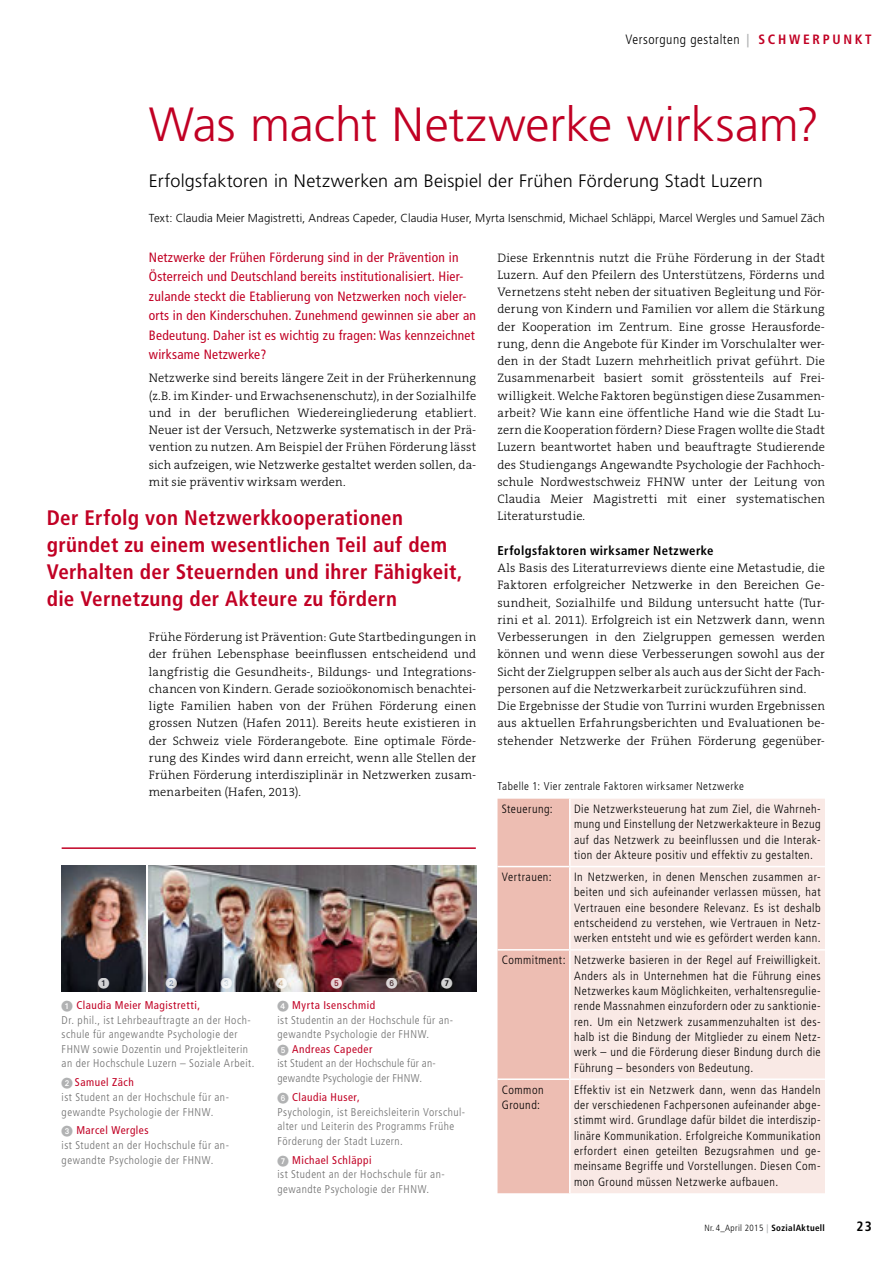
<style>
.page{position:relative;width:893px;height:1263px;background:#fff}
.page>*{position:absolute;margin:0;border:0;box-sizing:border-box;transform-origin:0 0}
.t1{font:300 48px "Frutiger";color:#c10024}
.t2{font:700 condensed 21px/27px "Frutiger";letter-spacing:.015em;color:#c10024}
.t3{font:300 18px "Frutiger";letter-spacing:.01em;color:#000}
.t4{font:condensed 13.5px/19.5px "Frutiger";letter-spacing:.02em;color:#c10024}
.t5{font:300 condensed 13.5px "Frutiger";letter-spacing:.04em;color:#000}
.t6{font:700 condensed 13.5px "Frutiger";color:#000}
.t7{font:700 condensed 12.75px "Frutiger";letter-spacing:.03em;color:#000}
.t8{font:300 12.3px/17.2px "The Serif B3";letter-spacing:.01em;color:#000;text-align:justify}
.t9{font:300 condensed 12px/15.3px "Frutiger";letter-spacing:.04em;color:#000;text-align:justify}
.t10{font:300 11.7px "Frutiger";letter-spacing:.015em;color:#000}
.t11{font:300 condensed 11.25px/14.7px "Frutiger";letter-spacing:.04em;color:#6e6e6e}
.t12{font:300 condensed 11.25px "Frutiger";letter-spacing:.04em;color:#000}
.t13{font:300 condensed 9px "Frutiger";letter-spacing:.04em;color:#000}
.s1{font-weight:700;color:#b1b2b3}
.s2{font-weight:700;color:#c10024}
.s3{color:#b1b2b3}
.s4{font-weight:400;color:#c10024}
.s5{font-weight:700}
</style>
<div class="page">
<hr style="left:62px;top:847px;width:414px;height:2px;background:#c10024">
<img style="left:149px;top:865px;width:327px;height:126px">
<img style="left:62px;top:865px;width:84px;height:126px">
<div style="left:497px;top:799px;width:72px;height:394px;background:#edbdb2"></div>
<div style="left:571px;top:799px;width:254px;height:394px;background:#f9e9e5"></div>
<hr style="left:497px;top:866px;width:73px;height:1px;background:#fff">
<hr style="left:570px;top:866px;width:255px;height:1px;background:#fff">
<hr style="left:497px;top:949px;width:73px;height:1px;background:#fff">
<hr style="left:570px;top:949px;width:255px;height:1px;background:#fff">
<hr style="left:497px;top:1078px;width:73px;height:2px;background:#fff">
<hr style="left:570px;top:1078px;width:255px;height:2px;background:#fff">
<svg style="left:98px;top:978px;width:11px;height:11px"></svg>
<svg style="left:166px;top:978px;width:11px;height:11px"></svg>
<svg style="left:221px;top:978px;width:11px;height:11px"></svg>
<svg style="left:276px;top:978px;width:11px;height:11px"></svg>
<svg style="left:331px;top:978px;width:11px;height:11px"></svg>
<svg style="left:386px;top:978px;width:11px;height:11px"></svg>
<svg style="left:441px;top:978px;width:11px;height:11px"></svg>
<p class="t5" style="left:625px;top:32px;width:248px">Versorgung gestalten <span class="s1">|</span> <span class="s2">S C H W E R P U N K T</span></p>
<h1 class="t1" style="left:149px;top:97px;width:672px">Was macht Netzwerke wirksam?</h1>
<h3 class="t3" style="left:149px;top:171px;width:616px">Erfolgsfaktoren in Netzwerken am Beispiel der Frühen Förderung Stadt Luzern</h3>
<p class="t10" style="left:149px;top:211px;width:677px">Text: Claudia Meier Magistretti, Andreas Capeder, Claudia Huser, Myrta Isenschmid, Michael Schläppi, Marcel Wergles und Samuel Zäch</p>
<p class="t4" style="left:149px;top:247px;width:329px">Netzwerke der Frühen Förderung sind in der Prävention in Österreich und Deutschland bereits institutionalisiert. Hier&shy;zulande steckt die Etablierung von Netzwerken noch vieler&shy;orts in den Kinderschuhen. Zunehmend gewinnen sie aber an Bedeutung. Daher ist es wichtig zu fragen: Was kennzeichnet wirksame Netzwerke?</p>
<p class="t8" style="left:149px;top:370px;width:329px">Netzwerke sind bereits längere Zeit in der Früherkennung (z.B. im Kinder- und Erwachsenenschutz), in der Sozialhilfe und in der beruflichen Wiedereingliederung etabliert.<br>Neuer ist der Versuch, Netzwerke systematisch in der Prä&shy;vention zu nutzen. Am Beispiel der Frühen Förderung lässt sich aufzeigen, wie Netzwerke gestaltet werden sollen, da&shy;mit sie präventiv wirksam werden.</p>
<p class="t8" style="left:497px;top:249px;width:329px">Diese Erkenntnis nutzt die Frühe Förderung in der Stadt Luzern. Auf den Pfeilern des Unterstützens, Förderns und Vernetzens steht neben der situativen Begleitung und För&shy;derung von Kindern und Familien vor allem die Stärkung der Kooperation im Zentrum. Eine grosse Herausforde&shy;rung, denn die Angebote für Kinder im Vorschulalter wer&shy;den in der Stadt Luzern mehrheitlich privat geführt. Die Zusammenarbeit basiert somit grösstenteils auf Frei&shy;willigkeit. Welche Faktoren begünstigen diese Zusammen&shy;arbeit? Wie kann eine öffentliche Hand wie die Stadt Lu&shy;zern die Kooperation fördern? Diese Fragen wollte die Stadt Luzern beantwortet haben und beauftragte Studierende des Studiengangs Angewandte Psychologie der Fachhoch&shy;schule Nordwestschweiz FHNW unter der Leitung von Claudia Meier Magistretti mit einer systematischen Literaturstudie.</p>
<p class="t7" style="left:497px;top:543px;width:218px">Erfolgsfaktoren wirksamer Netzwerke</p>
<p class="t8" style="left:497px;top:560px;width:329px;text-align:left">Als Basis des Literaturreviews diente eine Metastudie, die Faktoren erfolgreicher Netzwerke in den Bereichen Ge&shy;sundheit, Sozialhilfe und Bildung untersucht hatte (Tur&shy;rini et al. 2011). Erfolgreich ist ein Netzwerk dann, wenn Verbesserungen in den Zielgruppen gemessen werden können und wenn diese Verbesserungen sowohl aus der Sicht der Zielgruppen selber als auch aus der Sicht der Fach&shy;personen auf die Netzwerkarbeit zurückzuführen sind.<br>Die Ergebnisse der Studie von Turrini wurden Ergebnissen aus aktuellen Erfahrungsberichten und Evaluationen be&shy;stehender Netzwerke der Frühen Förderung gegenüber-</p>
<h2 class="t2" style="left:47px;top:504px;width:417px">Der Erfolg von Netzwerkkooperationen gründet zu einem wesentlichen Teil auf dem Verhalten der Steuernden und ihrer Fähigkeit, die Vernetzung der Akteure zu fördern</h2>
<p class="t8" style="left:149px;top:629px;width:329px">Frühe Förderung ist Prävention: Gute Startbedingungen in der frühen Lebensphase beeinflussen entscheidend und langfristig die Gesundheits-, Bildungs- und Integrations&shy;chancen von Kindern. Gerade sozioökonomisch benachtei&shy;ligte Familien haben von der Frühen Förderung einen grossen Nutzen (Hafen 2011). Bereits heute existieren in der Schweiz viele Förderangebote. Eine optimale Förde&shy;rung des Kindes wird dann erreicht, wenn alle Stellen der Frühen Förderung interdisziplinär in Netzwerken zusam&shy;menarbeiten (Hafen, 2013).</p>
<p class="t12" style="left:497px;top:780px;width:248px">Tabelle 1: Vier zentrale Faktoren wirksamer Netzwerke</p>
<p class="t9" style="left:502px;top:801px;width:53px">Steuerung:</p>
<p class="t9" style="left:574px;top:801px;width:248px">Die Netzwerksteuerung hat zum Ziel, die Wahrneh&shy;mung und Einstellung der Netzwerkakteure in Bezug auf das Netzwerk zu beeinflussen und die Interak&shy;tion der Akteure positiv und effektiv zu gestalten.</p>
<p class="t9" style="left:502px;top:869px;width:51px">Vertrauen:</p>
<p class="t9" style="left:574px;top:869px;width:248px">In Netzwerken, in denen Menschen zusammen ar&shy;beiten und sich aufeinander verlassen müssen, hat Vertrauen eine besondere Relevanz. Es ist deshalb entscheidend zu verstehen, wie Vertrauen in Netz&shy;werken entsteht und wie es gefördert werden kann.</p>
<p class="t9" style="left:574px;top:952px;width:248px;text-indent:-72px">Commitment: Netzwerke basieren in der Regel auf Freiwilligkeit.<br>Anders als in Unternehmen hat die Führung eines Netzwerkes kaum Möglichkeiten, verhaltensregulie&shy;rende Massnahmen einzufordern oder zu sanktionie&shy;ren. Um ein Netzwerk zusammenzuhalten ist des&shy;halb ist die Bindung der Mitglieder zu einem Netz&shy;werk – und die Förderung dieser Bindung durch die Führung – besonders von Bedeutung.</p>
<p class="t9" style="left:502px;top:1082px;width:43px">Common<br>Ground:</p>
<p class="t9" style="left:574px;top:1082px;width:248px">Effektiv ist ein Netzwerk dann, wenn das Handeln der verschiedenen Fachpersonen aufeinander abge&shy;stimmt wird. Grundlage dafür bildet die interdiszip&shy;linäre Kommunikation. Erfolgreiche Kommunikation erfordert einen geteilten Bezugsrahmen und ge&shy;meinsame Begriffe und Vorstellungen. Diesen Com&shy;mon Ground müssen Netzwerke aufbauen.</p>
<p class="t11" style="left:62px;top:998px;width:194px"><span class="s3">➊</span> <span class="s4">Claudia Meier Magistretti,<br></span>Dr. phil., ist Lehrbeauftragte an der Hoch&shy;schule für angewandte Psychologie der FHNW sowie Dozentin und Projektleiterin an der Hochschule Luzern – Soziale Arbeit.</p>
<p class="t11" style="left:62px;top:1075px;width:169px"><span class="s3">➋</span> <span class="s4">Samuel Zäch<br></span>ist Student an der Hochschule für an&shy;gewandte Psychologie der FHNW.</p>
<p class="t11" style="left:62px;top:1123px;width:169px"><span class="s3">➌</span> <span class="s4">Marcel Wergles<br></span>ist Student an der Hochschule für an&shy;gewandte Psychologie der FHNW.</p>
<p class="t11" style="left:277px;top:998px;width:177px"><span class="s3">➍</span> <span class="s4">Myrta Isenschmid<br></span>ist Studentin an der Hochschule für an&shy;gewandte Psychologie der FHNW.<br><span class="s3">➎</span> <span class="s4">Andreas Capeder<br></span>ist Student an der Hochschule für an&shy;gewandte Psychologie der FHNW.</p>
<p class="t11" style="left:277px;top:1090px;width:189px"><span class="s3">➏</span> <span class="s4">Claudia Huser,<br></span>Psychologin, ist Bereichsleiterin Vorschul&shy;alter und Leiterin des Programms Frühe<br>Förderung der Stadt Luzern.</p>
<p class="t11" style="left:277px;top:1152px;width:169px"><span class="s3">➐</span> <span class="s4">Michael Schläppi<br></span>ist Student an der Hochschule für an&shy;gewandte Psychologie der FHNW.</p>
<p class="t13" style="left:704px;top:1222px;width:122px">Nr. 4_April 2015 <span class="s1">|</span> <span class="s5">SozialAktuell</span></p>
<p class="t6" style="left:856px;top:1218px;width:17px">23</p>
</div>
